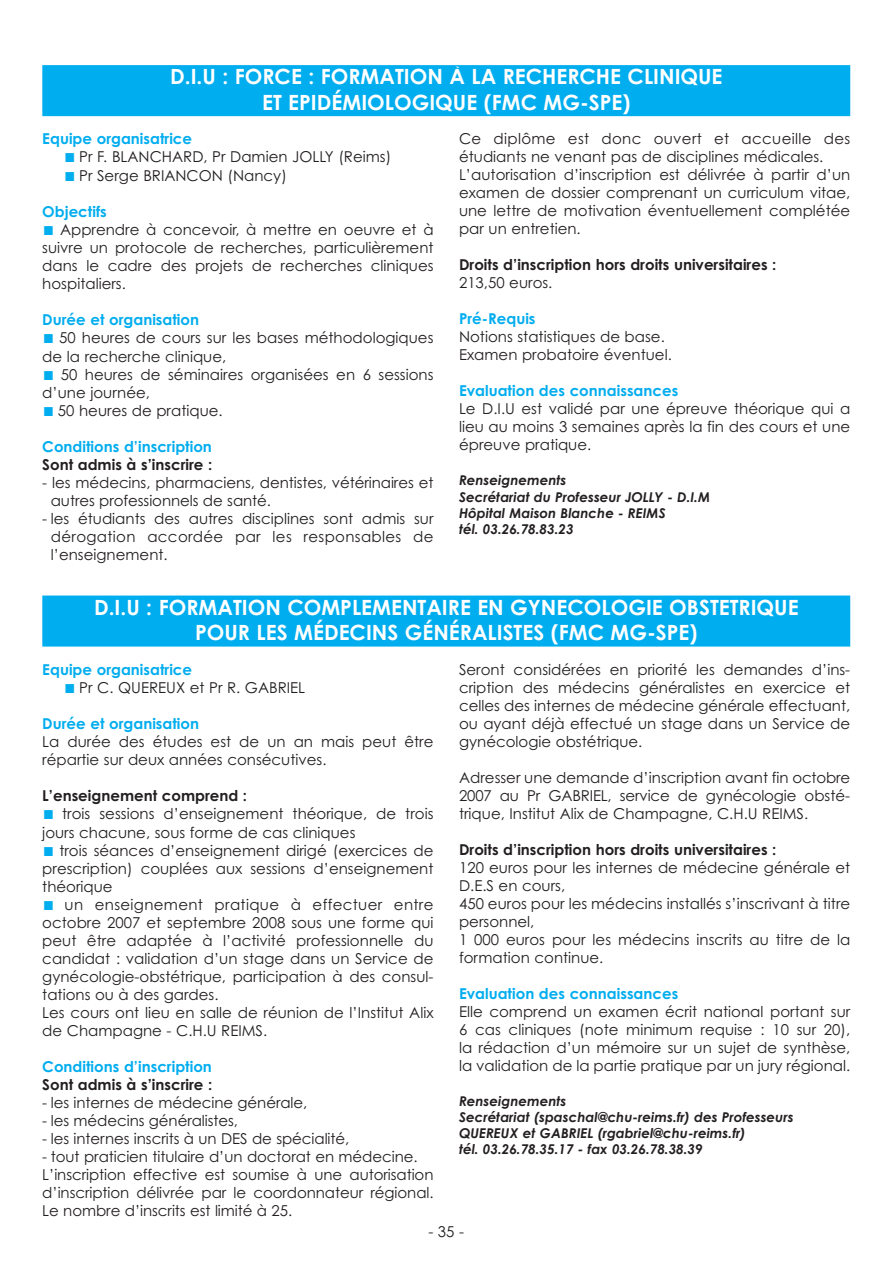
<style>
.page{position:relative;width:893px;height:1263px;background:#fff}
.page>*{position:absolute;margin:0;border:0;box-sizing:border-box;transform-origin:0 0}
.t1{font:700 21px/25.2px "Century Gothic";color:#fff;text-align:center}
.t2{font:15px/18px "Century Gothic";color:#231f20}
.t3{font:700 15px "Century Gothic";color:#231f20}
.t4{font:700 15px "Century Gothic";color:#00adef}
.t5{font:italic 700 13.5px/16.2px "Century Gothic";color:#231f20}
.s1{font-weight:700;color:#00adef}
.s2{font-family:"Scala Sans";font-weight:700;font-size:13.5px;color:#00adef}
.s3{font-weight:700}
</style>
<div class="page">
<div style="left:43px;top:596px;width:806px;height:50px;background:#00adef"></div>
<div style="left:42px;top:595px;width:808px;height:51px;border:2px solid #00adef"></div>
<div style="left:43px;top:66px;width:806px;height:49px;background:#00adef"></div>
<div style="left:42px;top:65px;width:808px;height:51px;border:2px solid #00adef"></div>
<h1 class="t1" style="left:170px;top:66px;width:554px">D.I.U : FORCE : FORMATION À LA RECHERCHE CLINIQUE<br>ET EPIDÉMIOLOGIQUE (FMC MG-SPE)</h1>
<p class="t2" style="left:64px;top:131px;width:329px;text-indent:-21px"><span class="s1">Equipe organisatrice<br></span><span class="s2">π</span> Pr F. BLANCHARD, Pr Damien JOLLY (Reims) <span class="s2">π</span> Pr Serge BRIANCON (Nancy)</p>
<p class="t2" style="left:42px;top:204px;width:393px"><span class="s1">Objectifs<br></span><span class="s2">π</span> Apprendre à concevoir, à mettre en oeuvre et à suivre un protocole de recherches, particulièrement dans le cadre des projets de recherches cliniques hospitaliers.</p>
<p class="t2" style="left:42px;top:312px;width:393px"><span class="s1">Durée et organisation<br></span><span class="s2">π</span> 50 heures de cours sur les bases méthodologiques de la recherche clinique,<br><span class="s2">π</span> 50 heures de séminaires organisées en 6 sessions d’une journée,<br><span class="s2">π</span> 50 heures de pratique.</p>
<p class="t4" style="left:42px;top:441px;width:171px">Conditions d’inscription</p>
<p class="t3" style="left:42px;top:459px;width:171px">Sont admis à s’inscrire :</p>
<p class="t2" style="left:51px;top:475px;width:384px;text-indent:-9px">- les médecins, pharmaciens, dentistes, vétérinaires et autres professionnels de santé.</p>
<p class="t2" style="left:51px;top:511px;width:384px;text-align:justify;text-indent:-9px">- les étudiants des autres disciplines sont admis sur dérogation accordée par les responsables de l’enseignement.</p>
<p class="t2" style="left:459px;top:131px;width:393px">Ce diplôme est donc ouvert et accueille des étudiants ne venant pas de disciplines médicales.<br>L’autorisation d’inscription est délivrée à partir d’un examen de dossier comprenant un curriculum vitae, une lettre de motivation éventuellement complétée par un entretien.</p>
<p class="t3" style="left:459px;top:259px;width:319px">Droits d’inscription hors droits universitaires :</p>
<p class="t2" style="left:459px;top:275px;width:95px">213,50 euros.</p>
<p class="t4" style="left:459px;top:313px;width:78px">Pré-Requis</p>
<p class="t2" style="left:459px;top:329px;width:214px">Notions statistiques de base.<br>Examen probatoire éventuel.</p>
<p class="t4" style="left:459px;top:385px;width:221px">Evaluation des connaissances</p>
<p class="t2" style="left:459px;top:401px;width:393px;text-align:justify">Le D.I.U est validé par une épreuve théorique qui a lieu au moins 3 semaines après la fin des cours et une épreuve pratique.</p>
<p class="t5" style="left:459px;top:474px;width:253px">Renseignements<br>Secrétariat du Professeur JOLLY - D.I.M<br>Hôpital Maison Blanche - REIMS<br>tél. 03.26.78.83.23</p>
<h1 class="t1" style="left:94px;top:597px;width:706px">D.I.U : FORMATION COMPLEMENTAIRE EN GYNECOLOGIE OBSTETRIQUE<br>POUR LES MÉDECINS GÉNÉRALISTES (FMC MG-SPE)</h1>
<p class="t2" style="left:64px;top:662px;width:243px;text-indent:-21px"><span class="s1">Equipe organisatrice<br></span><span class="s2">π</span> Pr C. QUEREUX et Pr R. GABRIEL</p>
<p class="t4" style="left:42px;top:718px;width:158px">Durée et organisation</p>
<p class="t2" style="left:42px;top:734px;width:393px">La durée des études est de un an mais peut être répartie sur deux années consécutives.</p>
<p class="t2" style="left:42px;top:788px;width:393px"><span class="s3">L’enseignement comprend :<br></span><span class="s2">π</span> trois sessions d’enseignement théorique, de trois jours chacune, sous forme de cas cliniques<br><span class="s2">π</span> trois séances d’enseignement dirigé (exercices de prescription) couplées aux sessions d’enseignement théorique<br><span class="s2">π</span> un enseignement pratique à effectuer entre octobre 2007 et septembre 2008 sous une forme qui peut être adaptée à l’activité professionnelle du candidat : validation d’un stage dans un Service de gynécologie-obstétrique, participation à des consul&shy;tations ou à des gardes.<br>Les cours ont lieu en salle de réunion de l’Institut Alix de Champagne - C.H.U REIMS.</p>
<p class="t4" style="left:42px;top:1061px;width:171px">Conditions d’inscription</p>
<p class="t3" style="left:42px;top:1079px;width:171px">Sont admis à s’inscrire :</p>
<p class="t2" style="left:42px;top:1095px;width:267px">- les internes de médecine générale,</p>
<p class="t2" style="left:42px;top:1113px;width:197px">- les médecins généralistes,</p>
<p class="t2" style="left:42px;top:1131px;width:309px">- les internes inscrits à un DES de spécialité,</p>
<p class="t2" style="left:42px;top:1149px;width:393px">- tout praticien titulaire d’un doctorat en médecine.<br>L’inscription effective est soumise à une autorisation d’inscription délivrée par le coordonnateur régional.<br>Le nombre d’inscrits est limité à 25.</p>
<p class="t2" style="left:459px;top:662px;width:393px;text-align:justify">Seront considérées en priorité les demandes d’ins&shy;cription des médecins généralistes en exercice et celles des internes de médecine générale effectuant, ou ayant déjà effectué un stage dans un Service de gynécologie obstétrique.</p>
<p class="t2" style="left:459px;top:770px;width:393px;text-align:justify">Adresser une demande d’inscription avant fin octobre 2007 au Pr GABRIEL, service de gynécologie obsté&shy;trique, Institut Alix de Champagne, C.H.U REIMS.</p>
<p class="t3" style="left:459px;top:844px;width:319px">Droits d’inscription hors droits universitaires :</p>
<p class="t2" style="left:459px;top:860px;width:393px">120 euros pour les internes de médecine générale et D.E.S en cours,<br>450 euros pour les médecins installés s’inscrivant à titre personnel,<br>1 000 euros pour les médecins inscrits au titre de la formation continue.</p>
<p class="t4" style="left:459px;top:988px;width:221px">Evaluation des connaissances</p>
<p class="t2" style="left:459px;top:1004px;width:393px;text-align:justify">Elle comprend un examen écrit national portant sur 6 cas cliniques (note minimum requise : 10 sur 20), la rédaction d’un mémoire sur un sujet de synthèse, la validation de la partie pratique par un jury régional.</p>
<p class="t5" style="left:459px;top:1094px;width:336px">Renseignements<br>Secrétariat (spaschal@chu-reims.fr) des Professeurs QUEREUX et GABRIEL (rgabriel@chu-reims.fr)<br>tél. 03.26.78.35.17 - fax 03.26.78.38.39</p>
<p class="t2" style="left:428px;top:1224px;width:37px">- 35 -</p>
</div>
